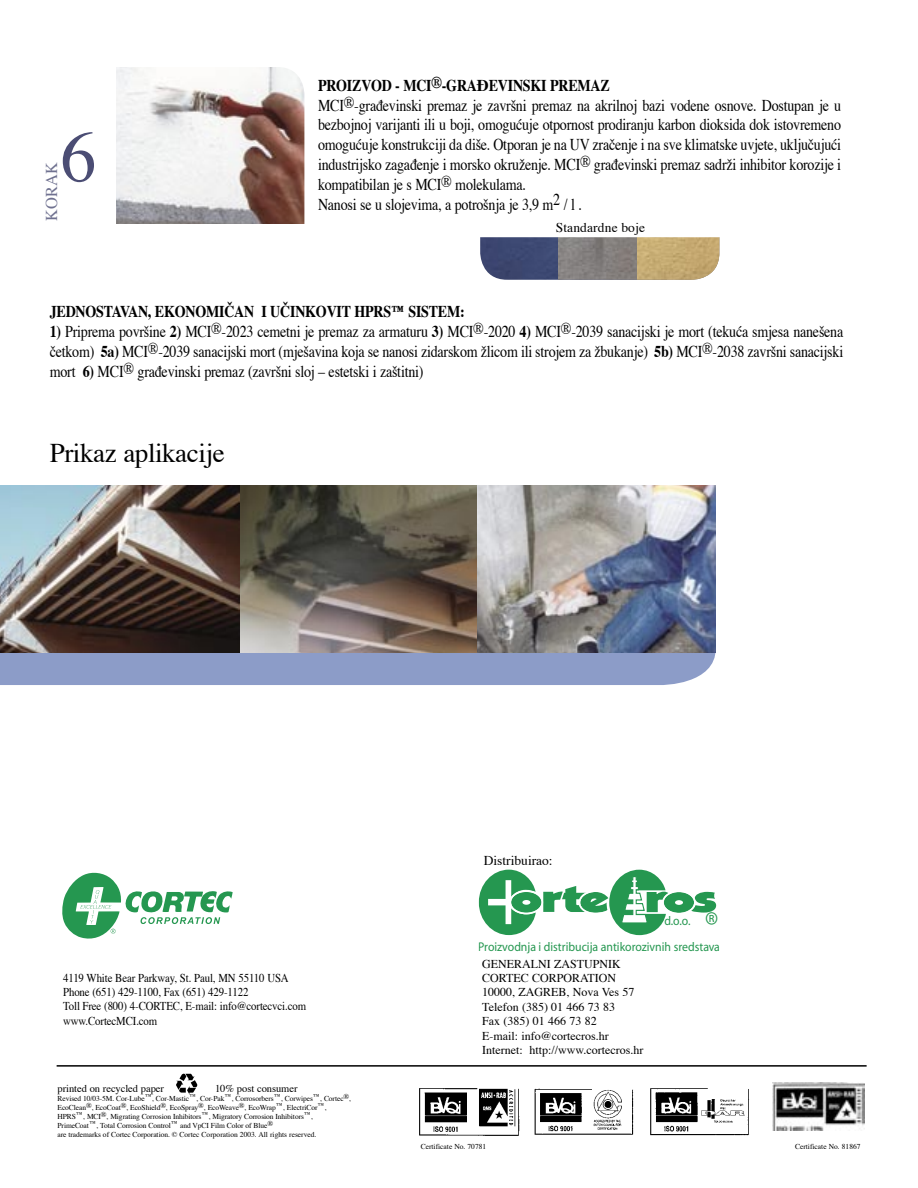
<style>
.page{position:relative;width:918px;height:1188px;background:#fff}
.page>*{position:absolute;margin:0;border:0;box-sizing:border-box;transform-origin:0 0}
.t1{font:72px "Times";color:#4b4d74}
.body_copy{font:27px "Times";letter-spacing:-.015em;color:#000}
.body_copy-2{font:16.5px/20px "Times";letter-spacing:-.015em;color:#000;text-align:justify;scale:.85 1}
.body_copy-3{font:700 16.5px "Times";letter-spacing:-.015em;color:#000;scale:.85 1}
.t2{font:16.5px "Times";color:#6f7190}
.Body_Text_2{font:13.5px "Times";color:#000}
.t3{font:12.6px/25.8px "Myriad";color:#259750;text-align:right;scale:.93 1}
.Body_Text_2-2{font:12px "Times";color:#000}
.Body_Text_2-3{font:12px "Times";color:#000;scale:.9 1}
.t4{font:10.5px "Times";letter-spacing:-.005em;color:#000}
.t5{font:7.5px/9px "Times";letter-spacing:-.01em;color:#000}
.s1{font-weight:700}
.s2{font-size:27.6px}
</style>
<div class="page">
<div style="left:0;top:653px;width:716px;height:32px;background:#8c9cc8"></div>
<img style="left:239px;top:486px;width:238px;height:167px">
<img style="left:477px;top:486px;width:239px;height:167px">
<svg style="left:0;top:486px;width:239px;height:167px;background:#69625e"></svg>
<img style="left:116px;top:67px;width:188px;height:157px">
<img style="left:480px;top:237px;width:79px;height:43px">
<img style="left:559px;top:237px;width:79px;height:43px">
<img style="left:638px;top:237px;width:81px;height:43px">
<svg style="left:176px;top:1074px;width:21px;height:20px"></svg>
<hr style="left:57px;top:1065px;width:810px;height:2px;background:#000">
<svg style="left:62px;top:872px;width:171px;height:67px"></svg>
<div style="left:120px;top:930px;width:188px;height:16px;background:#fff"></div>
<img style="left:650px;top:1088px;width:99px;height:48px">
<img style="left:534px;top:1088px;width:100px;height:47px">
<img style="left:419px;top:1088px;width:100px;height:48px">
<svg style="left:480px;top:870px;width:236px;height:65px"></svg>
<img style="left:772px;top:1083px;width:92px;height:48px">
<p class="t1" style="left:60px;top:112px;width:37px">6</p>
<p class="t2" style="left:41px;top:221px;width:60px;rotate:-90deg">KORAK</p>
<p class="body_copy-3" style="left:318px;top:74px;width:345px">PROIZVOD - MCI®-GRAĐEVINSKI PREMAZ</p>
<p class="body_copy-2" style="left:318px;top:96px;width:617px">MCI®-građevinski premaz je završni premaz na akrilnoj bazi vodene osnove. Dostupan je u bezbojnoj varijanti ili u boji, omogućuje otpornost prodiranju karbon dioksida dok istovremeno omogućuje konstrukciji da diše. Otporan je na UV zračenje i na sve klimatske uvjete, uključujući industrijsko zagađenje i morsko okruženje. MCI® građevinski premaz sadrži inhibitor korozije i kompatibilan je s MCI® molekulama.</p>
<p class="body_copy-2" style="left:318px;top:195px;width:312px">Nanosi se u slojevima, a potrošnja je 3,9 m2 / l .</p>
<p class="Body_Text_2" style="left:556px;top:219px;width:91px">Standardne boje</p>
<p class="Body_Text_2" style="left:550px;top:219px;width:108px">other color options:</p>
<p class="body_copy-3" style="left:50px;top:300px;width:490px">JEDNOSTAVAN, EKONOMIČAN I UČINKOVIT HPRS™ SISTEM:</p>
<p class="body_copy-2" style="left:50px;top:322px;width:935px"><span class="s1">1)</span> Priprema površine <span class="s1">2)</span> MCI®-2023 cemetni je premaz za armaturu <span class="s1">3)</span> MCI®-2020 <span class="s1">4)</span> MCI®-2039 sanacijski je mort (tekuća smjesa nanešena četkom) <span class="s1">5a)</span> MCI®-2039 sanacijski mort (mješavina koja se nanosi zidarskom žlicom ili strojem za žbukanje) <span class="s1">5b)</span> MCI®-2038 završni sanacijski mort <span class="s1">6)</span> MCI® građevinski premaz (završni sloj – estetski i zaštitni)</p>
<p class="body_copy" style="left:50px;top:436px;width:176px">Prikaz aplikacije</p>
<p class="Body_Text_2-3" style="left:63px;top:970px;width:252px">4119 White Bear Parkway, St. Paul, MN 55110 USA</p>
<p class="Body_Text_2-3" style="left:63px;top:985px;width:207px">Phone (651) 429-1100, Fax (651) 429-1122</p>
<p class="Body_Text_2-3" style="left:63px;top:999px;width:272px">Toll Free (800) 4-CORTEC, E-mail: info@ cortecvci.com</p>
<p class="Body_Text_2-3" style="left:63px;top:1013px;width:106px">www.CortecMCI.com</p>
<p class="t4" style="left:58px;top:1082px;width:108px">printed on recycled paper</p>
<p class="t4" style="left:215px;top:1082px;width:84px">10% post consumer</p>
<p class="t5" style="left:58px;top:1095px;width:295px">Revised 10/03-5M. Cor-Lube™, Cor-Mastic™, Cor-Pak™, Corrosorbers™, Corwipes™, Cortec®, EcoClean®, EcoCoat®, EcoShield®, EcoSpray®, EcoWeave®, EcoWrap™, ElectriCor™, HPRS™, MCI®, Migrating Corrosion Inhibitors™, Migratory Corrosion Inhibitors™, PrimeCoat™, Total Corrosion Control™ and VpCI Film Color of Blue®</p>
<p class="t5" style="left:58px;top:1131px;width:261px">are trademarks of Cortec Corporation. © Cortec Corporation 2003. All rights reserved.</p>
<p class="Body_Text_2" style="left:484px;top:852px;width:70px">Distribuirao:</p>
<p class="t3" style="left:478px;top:909px;width:262px">d.o.o. <span class="s2">®<br></span>Proizvodnja i distribucija antikorozivnih sredstava</p>
<p class="Body_Text_2-2" style="left:482px;top:956px;width:140px">GENERALNI ZASTUPNIK</p>
<p class="Body_Text_2-2" style="left:482px;top:970px;width:135px">CORTEC CORPORATION</p>
<p class="Body_Text_2-2" style="left:482px;top:985px;width:154px">10000, ZAGREB, Nova Ves 57</p>
<p class="Body_Text_2-2" style="left:482px;top:999px;width:134px">Telefon (385) 01 466 73 83</p>
<p class="Body_Text_2-2" style="left:482px;top:1014px;width:116px">Fax (385) 01 466 73 82</p>
<p class="Body_Text_2-2" style="left:482px;top:1028px;width:128px">E-mail: info@cortecros.hr</p>
<p class="Body_Text_2-2" style="left:482px;top:1043px;width:163px">Internet: http://www.cortecros.hr</p>
<p class="t5" style="left:421px;top:1142px;width:67px">Certificate No. 70781</p>
<p class="t5" style="left:795px;top:1142px;width:67px">Certificate No. 81867</p>
</div>
